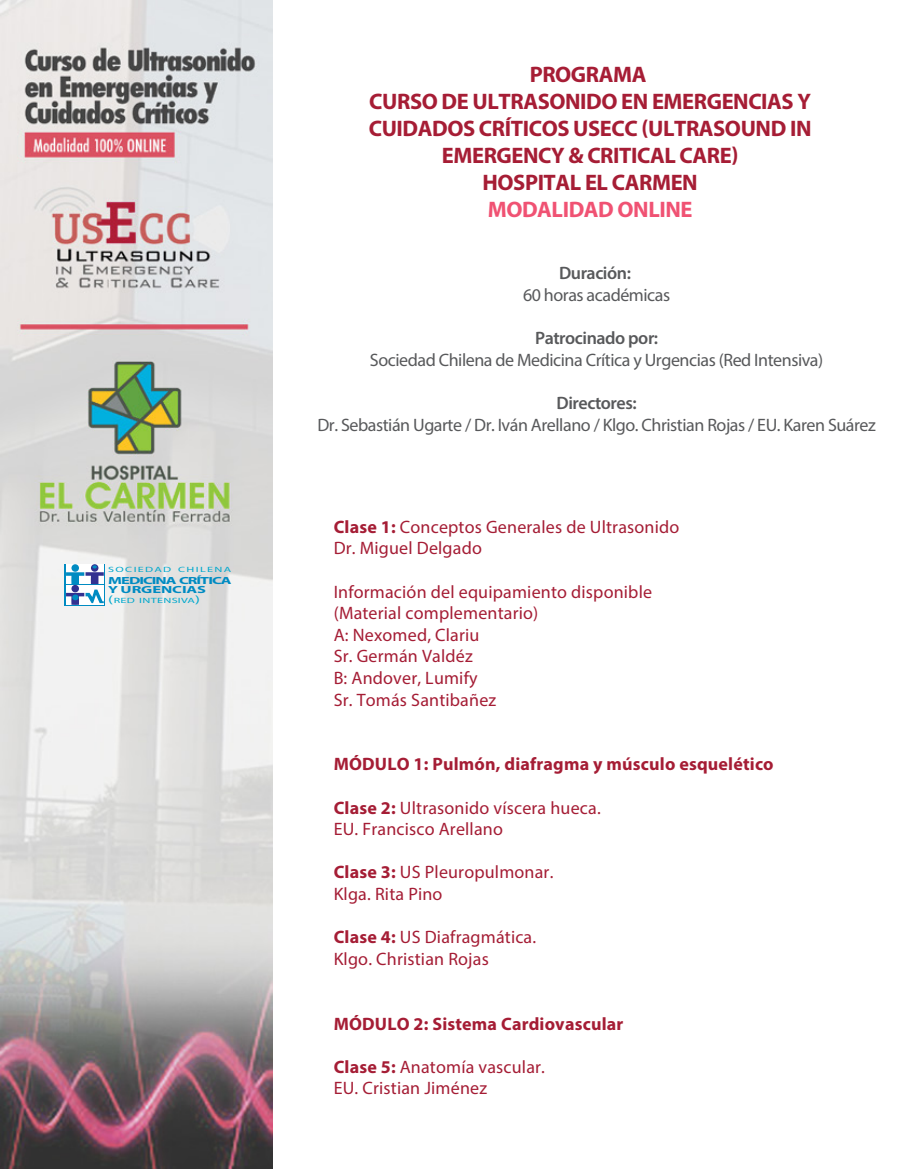
<style>
.page{position:relative;width:918px;height:1169px;background:#fff}
.page>*{position:absolute;margin:0;border:0;box-sizing:border-box;transform-origin:0 0}
.t1{font:700 22.5px/27px "Myriad Pro";letter-spacing:-.02em;color:#a61d35;text-align:center}
.t2{font:700 22.5px "Myriad Pro";letter-spacing:-.02em;color:#f05273}
.t3{font:18px/21.6px "Myriad Pro";letter-spacing:.01em;color:#a51d35}
.t4{font:18px "Myriad Pro";letter-spacing:-.025em;color:#58595b}
.t5{font:700 18px "Myriad Pro";letter-spacing:.01em;color:#a51d35}
.t6{font:600 18px "Myriad Pro";letter-spacing:-.025em;color:#58595b}
.t7{font:700 10.35px/9.9px "Myriad Pro";letter-spacing:-.06em;color:#008bc2;scale:1.59 1}
.t8{font:7.65px "Myriad Pro";letter-spacing:.11em;color:#00a8cd;scale:1.59 1}
.t9{font:7.65px "Myriad Pro";letter-spacing:.025em;color:#00a8cd;scale:1.59 1}
.s1{font-size:10.95px}
.s2{font-weight:700}
</style>
<div class="page">
<img style="left:0;top:0;width:273px;height:1169px">
<svg style="left:65px;top:564px;width:40px;height:41px"></svg>
<svg style="left:66px;top:564px;width:18px;height:20px"></svg>
<svg style="left:86px;top:564px;width:18px;height:20px"></svg>
<div style="left:66px;top:585px;width:18px;height:20px;background:#fff"></div>
<div style="left:86px;top:585px;width:18px;height:20px;background:#fff"></div>
<div style="left:71px;top:585px;width:8px;height:7px;background:#323190;border-radius:50%"></div>
<svg style="left:66px;top:565px;width:38px;height:19px"></svg>
<svg style="left:66px;top:590px;width:38px;height:15px"></svg>
<p class="t8" style="left:108px;top:565px;width:79px">SOCIEDAD CHILENA</p>
<p class="t7" style="left:108px;top:575px;width:79px">MEDICINA CRÍTICA<br>YURGENCIAS</p>
<p class="t9" style="left:108px;top:595px;width:59px"><span class="s1">(</span>RED INTENSIVA<span class="s1">)</span></p>
<p class="t1" style="left:369px;top:60px;width:444px">PROGRAMA<br>CURSO DE ULTRASONIDO EN EMERGENCIAS Y<br>CUIDADOS CRÍTICOS USECC (ULTRASOUND IN<br>EMERGENCY &amp; CRITICAL CARE)<br>HOSPITAL EL CARMEN</p>
<p class="t2" style="left:488px;top:195px;width:206px">MODALIDAD ONLINE</p>
<p class="t6" style="left:559px;top:262px;width:73px">Duración:</p>
<p class="t4" style="left:523px;top:284px;width:149px">60 horas académicas</p>
<p class="t6" style="left:535px;top:327px;width:125px">Patrocinado por:</p>
<p class="t4" style="left:370px;top:349px;width:455px">Sociedad Chilena de Medicina Crítica y Urgencias (Red Intensiva)</p>
<p class="t6" style="left:557px;top:391px;width:82px">Directores:</p>
<p class="t4" style="left:317px;top:413px;width:560px">Dr. Sebastián Ugarte / Dr. Iván Arellano / Klgo. Christian Rojas / EU. Karen Suárez</p>
<p class="t3" style="left:334px;top:516px;width:347px"><span class="s2">Clase 1:</span> Conceptos Generales de Ultrasonido<br>Dr. Miguel Delgado</p>
<p class="t3" style="left:334px;top:580px;width:320px">Información del equipamiento disponible (Material complementario)<br>A: Nexomed, Clariu<br>Sr. Germán Valdéz<br>B: Andover, Lumify<br>Sr. Tomás Santibañez</p>
<p class="t5" style="left:334px;top:753px;width:441px">MÓDULO 1: Pulmón, diafragma y músculo esquelético</p>
<p class="t3" style="left:334px;top:796px;width:269px"><span class="s2">Clase 2:</span> Ultrasonido víscera hueca.<br>EU. Francisco Arellano</p>
<p class="t3" style="left:334px;top:861px;width:221px"><span class="s2">Clase 3:</span> US Pleuropulmonar.<br>Klga. Rita Pino</p>
<p class="t3" style="left:334px;top:926px;width:204px"><span class="s2">Clase 4:</span> US Diafragmática.<br>Klgo. Christian Rojas</p>
<p class="t5" style="left:334px;top:1012px;width:291px">MÓDULO 2: Sistema Cardiovascular</p>
<p class="t3" style="left:334px;top:1056px;width:213px"><span class="s2">Clase 5:</span> Anatomía vascular.<br>EU. Cristian Jiménez</p>
</div>
